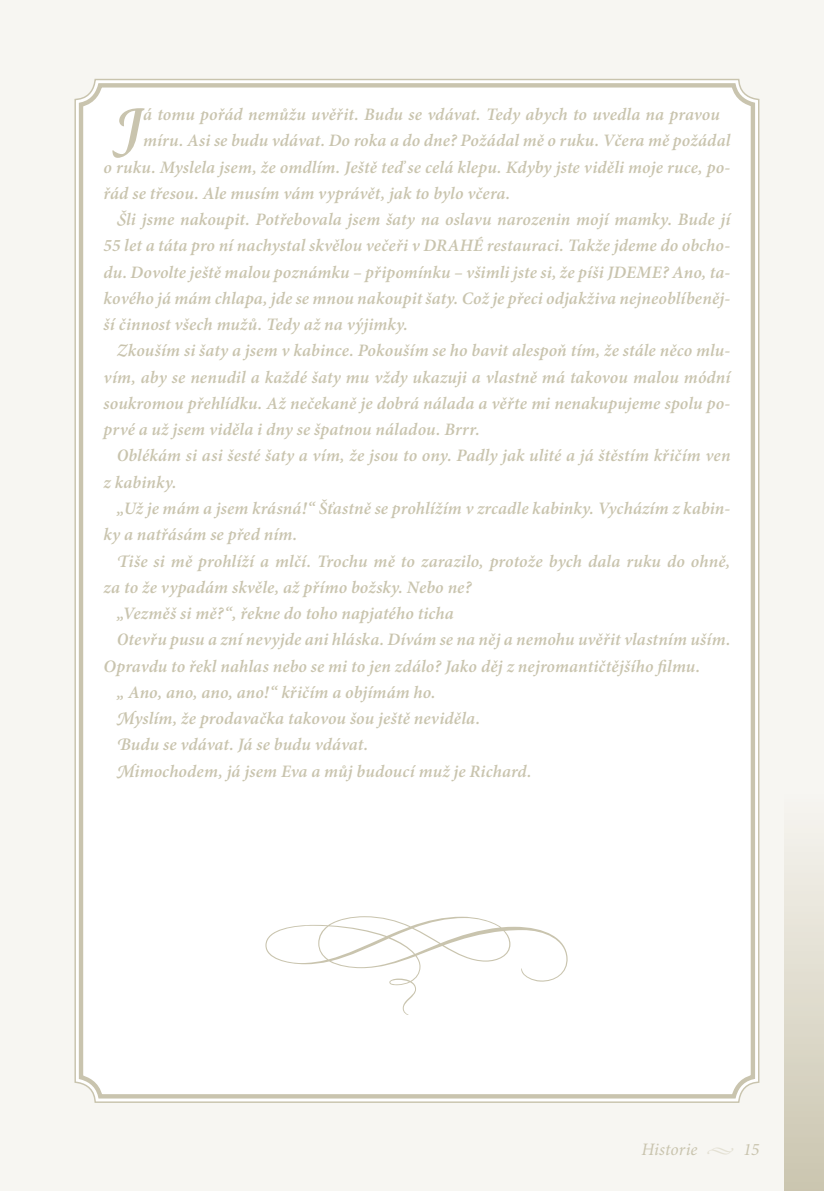
<style>
.page{position:relative;width:824px;height:1191px;background:#fff}
.page>*{position:absolute;margin:0;border:0;box-sizing:border-box;transform-origin:0 0}
.Pribeh{font:italic 600 57.93px "Minion Pro";color:#c9c4ae}
.Pribeh_zarazka{font:italic 600 17.5px/26.2px "Minion Pro";letter-spacing:.01em;color:#c9c4ae}
.Pribeh-2{font:italic 600 17.5px "Minion Pro";letter-spacing:.005em;color:#c9c4ae}
.Titulek_4{font:italic 17.5px "Minion Pro";letter-spacing:.005em;color:#c9c4ae}
</style>
<div class="page">
<div style="left:0;top:0;width:823px;height:1191px;background:#f7f6f2"></div>
<div style="left:784px;top:791px;width:39px;height:400px;background:linear-gradient(to bottom,#f7f5f0,#cac5af)"></div>
<div style="left:77px;top:80px;width:680px;height:1020px;background:#fff"></div>
<div style="left:265px;top:915px;width:303px;height:100px;background:#fff"></div>
<p class="Pribeh" style="left:114px;top:93px;width:21px">J</p>
<p class="Pribeh-2" style="left:143px;top:104px;width:578px">á tomu pořád nemůžu uvěřit. Budu se vdávat. Tedy abych to uvedla na pravou</p>
<p class="Pribeh-2" style="left:143px;top:130px;width:588px">míru. Asi se budu vdávat. Do roka a do dne? Požádal mě o ruku. Včera mě požádal</p>
<p class="Pribeh-2" style="left:104px;top:156px;width:628px">o ruku. Myslela jsem, že omdlím. Ještě teď se celá klepu. Kdyby jste viděli moje ruce, po-</p>
<p class="Pribeh-2" style="left:104px;top:183px;width:408px">řád se třesou. Ale musím vám vyprávět, jak to bylo včera.</p>
<p class="Pribeh_zarazka" style="left:104px;top:207px;width:628px;text-align:justify;text-indent:13px">Šli jsme nakoupit. Potřebovala jsem šaty na oslavu narozenin mojí mamky. Bude jí 55 let a táta pro ní nachystal skvělou večeři v DRAHÉ restauraci. Takže jdeme do obcho&shy;du. Dovolte ještě malou poznámku – připomínku – všimli jste si, že píši JDEME? Ano, ta&shy;kového já mám chlapa, jde se mnou nakoupit šaty. Což je přeci odjakživa nejneoblíbeněj&shy;ší činnost všech mužů. Tedy až na výjimky.</p>
<p class="Pribeh_zarazka" style="left:104px;top:338px;width:628px;text-align:justify;text-indent:13px">Zkouším si šaty a jsem v kabince. Pokouším se ho bavit alespoň tím, že stále něco mlu&shy;vím, aby se nenudil a každé šaty mu vždy ukazuji a vlastně má takovou malou módní soukromou přehlídku. Až nečekaně je dobrá nálada a věřte mi nenakupujeme spolu po&shy;prvé a už jsem viděla i dny se špatnou náladou. Brrr.</p>
<p class="Pribeh_zarazka" style="left:104px;top:443px;width:628px;text-indent:13px">Oblékám si asi šesté šaty a vím, že jsou to ony. Padly jak ulité a já štěstím křičím ven z kabinky.</p>
<p class="Pribeh_zarazka" style="left:104px;top:496px;width:628px;text-indent:13px">„Už je mám a jsem krásná!“ Šťastně se prohlížím v zrcadle kabinky. Vycházím z kabin&shy;ky a natřásám se před ním.</p>
<p class="Pribeh_zarazka" style="left:104px;top:548px;width:628px;text-indent:13px">Tiše si mě prohlíží a mlčí. Trochu mě to zarazilo, protože bych dala ruku do ohně, za to že vypadám skvěle, až přímo božsky. Nebo ne?</p>
<p class="Pribeh_zarazka" style="left:117px;top:601px;width:338px">„Vezměš si mě?“, řekne do toho napjatého ticha</p>
<p class="Pribeh_zarazka" style="left:104px;top:627px;width:628px;text-indent:13px">Otevřu pusu a zní nevyjde ani hláska. Dívám se na něj a nemohu uvěřit vlastním uším.<br>Opravdu to řekl nahlas nebo se mi to jen zdálo? Jako děj z nejromantičtějšího filmu.</p>
<p class="Pribeh_zarazka" style="left:117px;top:680px;width:320px">„ Ano, ano, ano, ano!“ křičím a objímám ho.</p>
<p class="Pribeh_zarazka" style="left:117px;top:706px;width:365px">Myslím, že prodavačka takovou šou ještě neviděla.</p>
<p class="Pribeh_zarazka" style="left:117px;top:732px;width:253px">Budu se vdávat. Já se budu vdávat.</p>
<p class="Pribeh_zarazka" style="left:117px;top:758px;width:416px">Mimochodem, já jsem Eva a můj budoucí muž je Richard.</p>
<p class="Titulek_4" style="left:641px;top:1139px;width:58px">Historie</p>
<p class="Titulek_4" style="left:743px;top:1139px;width:18px">15</p>
</div>
